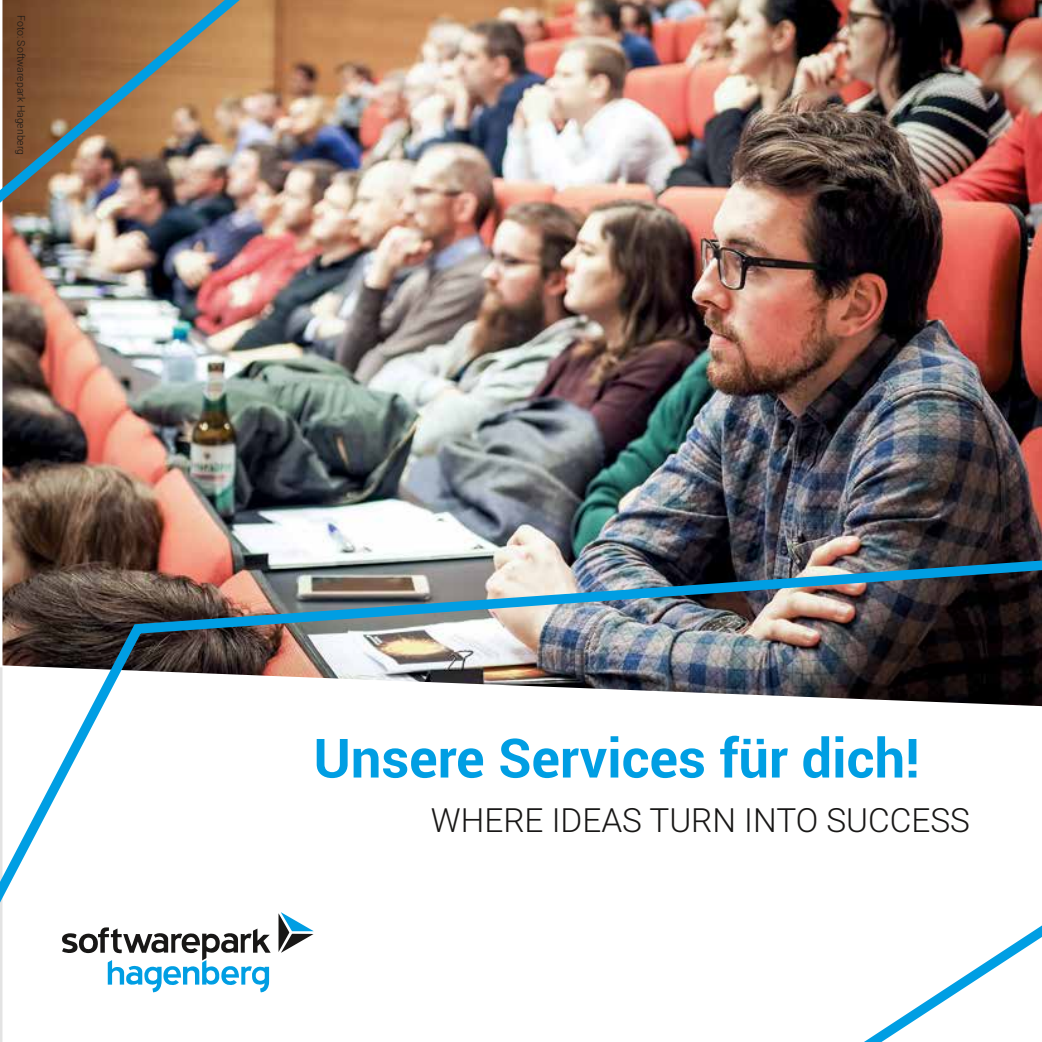
<style>
.page{position:relative;width:1042px;height:1042px;background:#fff}
.page>*{position:absolute;margin:0;border:0;box-sizing:border-box;transform-origin:0 0}
.t1{font:700 54.25px "Roboto";color:#009ee3}
.t2{font:300 33.43px "Roboto";color:#181716}
.t3{font:300 10.5px "Roboto";color:#181716}
</style>
<div class="page">
<img style="left:2px;top:305px;width:1040px;height:204px">
<img style="left:0;top:509px;width:1042px;height:533px">
<img style="left:0;top:0;width:1042px;height:305px">
<p class="t3" style="left:28px;top:15px;width:142px;rotate:90deg">Foto: Softwarepark Hagenberg</p>
<h1 class="t1" style="left:313px;top:720px;width:608px">Unsere Services für dich!</h1>
<h2 class="t2" style="left:431px;top:797px;width:540px">WHERE IDEAS TURN INTO SUCCESS</h2>
</div>
